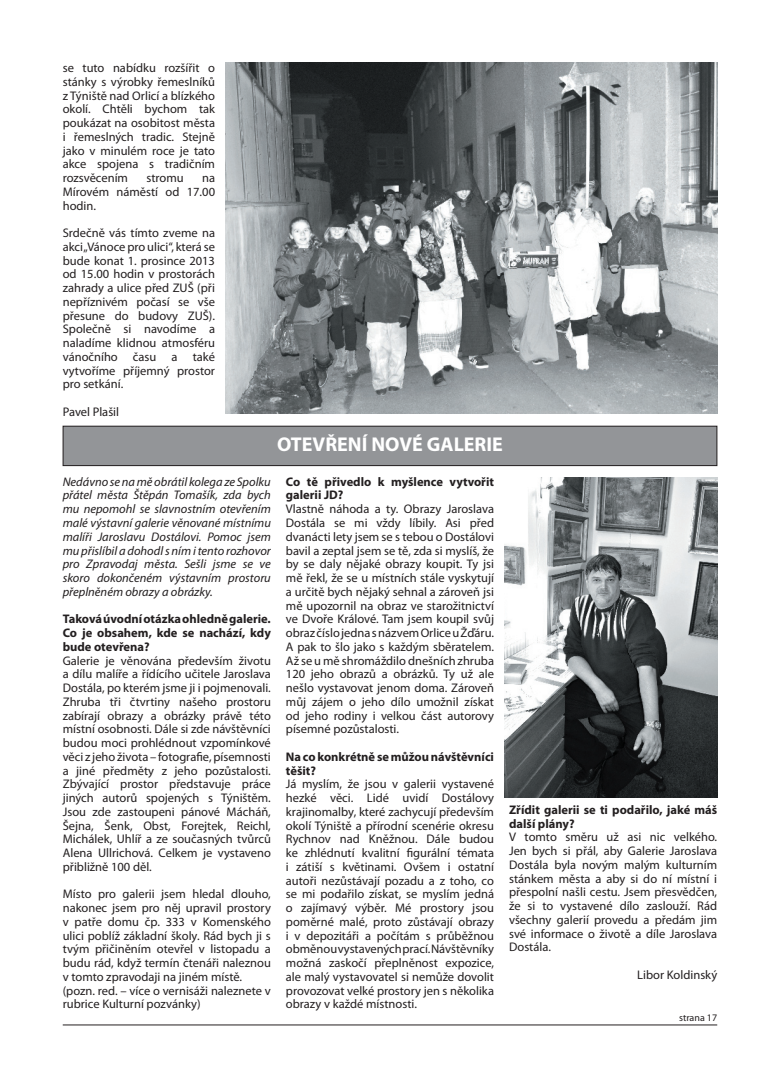
<style>
.page{position:relative;width:780px;height:1088px;background:#fff}
.page>*{position:absolute;margin:0;border:0;box-sizing:border-box;transform-origin:0 0}
.t1{font:700 20px "Myriad Pro";color:#fff}
.t2{font:12.5px/13.8px "Myriad Pro";color:#231f20;text-align:justify}
.t3{font:italic 12.5px/13.8px "Myriad Pro";color:#231f20;text-align:justify}
.t4{font:700 12.5px/13.8px "Myriad Pro";color:#231f20}
.t5{font:10px "Myriad Pro";color:#231f20}
</style>
<div class="page">
<hr style="left:63px;top:1024px;width:654px;height:1px;background:#231f20">
<div style="left:63px;top:426px;width:653px;height:40px;background:#939598"></div>
<div style="left:63px;top:426px;width:654px;height:40px;border:1px solid #231f20"></div>
<img style="left:504px;top:478px;width:213px;height:319px">
<img style="left:226px;top:63px;width:491px;height:350px">
<p class="t2" style="left:63px;top:61px;width:154px">se tuto nabídku rozšířit o stánky s výrobky řemeslníků z Týniště nad Orlicí a blízkého okolí. Chtěli bychom tak poukázat na osobitost města i řemeslných tradic. Stejně jako v minulém roce je tato akce spojena s tradičním rozsvěcením</p>
<p class="t2" style="left:146px;top:171px;width:39px">stromu</p>
<p class="t2" style="left:63px;top:171px;width:154px;text-indent:139px">na Mírovém náměstí od 17.00 hodin.</p>
<p class="t2" style="left:63px;top:226px;width:154px">Srdečně vás tímto zveme na akci „Vánoce pro ulici“, která se bude konat 1. prosince 2013 od 15.00 hodin v prostorách zahrady a ulice před ZUŠ (při nepříznivém počasí se vše přesune do budovy ZUŠ).<br>Společně si navodíme a naladíme klidnou atmosféru vánočního času a také vytvoříme příjemný prostor pro setkání.</p>
<p class="t2" style="left:63px;top:405px;width:58px">Pavel Plašil</p>
<h1 class="t1" style="left:277px;top:433px;width:227px">OTEVŘENÍ NOVÉ GALERIE</h1>
<p class="t3" style="left:63px;top:475px;width:210px">Nedávno se na mě obrátil kolega ze Spolku přátel města Štěpán Tomašík, zda bych mu nepomohl se slavnostním otevřením malé výstavní galerie věnované místnímu malíři Jaroslavu Dostálovi. Pomoc jsem mu přislíbil a dohodl s ním i tento rozhovor pro Zpravodaj města. Sešli jsme se ve skoro dokončeném výstavním prostoru přeplněném obrazy a obrázky.</p>
<p class="t4" style="left:63px;top:612px;width:210px;text-align:justify">Taková úvodní otázka ohledně galerie.<br>Co je obsahem, kde se nachází, kdy bude otevřena?</p>
<p class="t2" style="left:63px;top:654px;width:210px">Galerie je věnována především životu a dílu malíře a řídícího učitele Jaroslava Dostála, po kterém jsme ji i pojmenovali.<br>Zhruba tři čtvrtiny našeho prostoru zabírají obrazy a obrázky právě této místní osobnosti. Dále si zde návštěvníci budou moci prohlédnout vzpomínkové věci z jeho života – fotografie, písemnosti a jiné předměty z jeho pozůstalosti.<br>Zbývající prostor představuje práce jiných autorů spojených s Týništěm.<br>Jsou zde zastoupeni pánové Mácháň, Šejna, Šenk, Obst, Forejtek, Reichl, Michálek, Uhlíř a ze současných tvůrců Alena Ullrichová. Celkem je vystaveno přibližně 100 děl.</p>
<p class="t2" style="left:63px;top:887px;width:210px;text-align:left">Místo pro galerii jsem hledal dlouho, nakonec jsem pro něj upravil prostory v patře domu čp. 333 v Komenského ulici poblíž základní školy. Rád bych ji s tvým přičiněním otevřel v listopadu a budu rád, když termín čtenáři naleznou v tomto zpravodaji na jiném místě. (pozn. red. – více o vernisáži naleznete v rubrice Kulturní pozvánky)</p>
<p class="t4" style="left:286px;top:475px;width:210px">Co tě přivedlo k myšlence vytvořit galerii JD?</p>
<p class="t2" style="left:286px;top:502px;width:210px">Vlastně náhoda a ty. Obrazy Jaroslava Dostála se mi vždy líbily. Asi před dvanácti lety jsem se s tebou o Dostálovi bavil a zeptal jsem se tě, zda si myslíš, že by se daly nějaké obrazy koupit. Ty jsi mě řekl, že se u místních stále vyskytují a určitě bych nějaký sehnal a zároveň jsi mě upozornil na obraz ve starožitnictví ve Dvoře Králové. Tam jsem koupil svůj obraz číslo jedna s názvem Orlice u Žďáru.<br>A pak to šlo jako s každým sběratelem.<br>Až se u mě shromáždilo dnešních zhruba 120 jeho obrazů a obrázků. Ty už ale nešlo vystavovat jenom doma. Zároveň můj zájem o jeho dílo umožnil získat od jeho rodiny i velkou část autorovy písemné pozůstalosti.</p>
<p class="t4" style="left:286px;top:750px;width:210px">Na co konkrétně se můžou návštěvníci těšit?</p>
<p class="t2" style="left:286px;top:777px;width:210px">Já myslím, že jsou v galerii vystavené hezké věci. Lidé uvidí Dostálovy krajinomalby, které zachycují především okolí Týniště a přírodní scenérie okresu Rychnov nad Kněžnou. Dále budou ke zhlédnutí kvalitní figurální témata i zátiší s květinami. Ovšem i ostatní autoři nezůstávají pozadu a z toho, co se mi podařilo získat, se myslím jedná o zajímavý výběr. Mé prostory jsou poměrné malé, proto zůstávají obrazy i v depozitáři a počítám s průběžnou obměnou vystavených prací. Návštěvníky možná zaskočí přeplněnost expozice, ale malý vystavovatel si nemůže dovolit provozovat velké prostory jen s několika obrazy v každé místnosti.</p>
<p class="t4" style="left:509px;top:803px;width:210px">Zřídit galerii se ti podařilo, jaké máš další plány?</p>
<p class="t2" style="left:509px;top:830px;width:210px">V tomto směru už asi nic velkého.<br>Jen bych si přál, aby Galerie Jaroslava Dostála byla novým malým kulturním stánkem města a aby si do ní místní i přespolní našli cestu. Jsem přesvědčen, že si to vystavené dílo zaslouží. Rád všechny galerií provedu a předám jim své informace o životě a díle Jaroslava Dostála.</p>
<p class="t2" style="left:637px;top:968px;width:81px">Libor Koldinský</p>
<p class="t5" style="left:679px;top:1012px;width:40px">strana 17</p>
</div>
